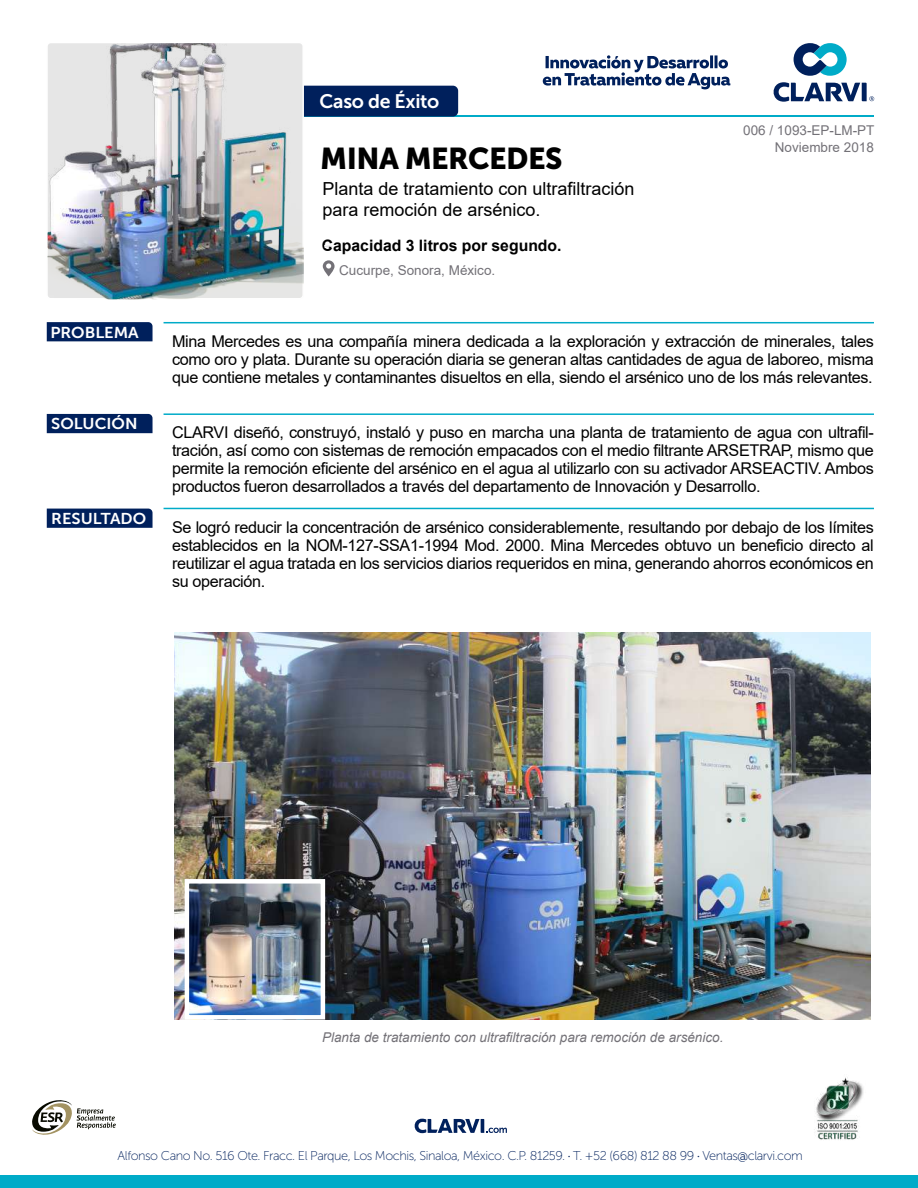
<style>
.page{position:relative;width:918px;height:1188px;background:#fff}
.page>*{position:absolute;margin:0;border:0;box-sizing:border-box;transform-origin:0 0}
.t1{font:30px "Museo Sans 900";letter-spacing:-.02em;color:#000}
.t2{font:19.5px "Museo Sans 700";letter-spacing:-.015em;color:#fff}
.t3{font:18px/21.6px "Arial";color:#000}
.t4{font:16.2px/18px "Arial";letter-spacing:-.02em;color:#000;text-align:justify}
.t5{font:700 15.75px "Arial";color:#000}
.t6{font:15.6px "Museo Sans 700";color:#fff;scale:1.05 1}
.t7{font:italic 13.5px "Arial";color:#737177}
.t8{font:13.5px "Arial";color:#737177}
.t9{font:12.75px "Museo Sans 100";letter-spacing:-.035em;color:#00205c}
.s1{font-family:"Raleway";font-weight:500}
</style>
<div class="page">
<hr style="left:192px;top:115px;width:682px;height:1px;background:#00abc8">
<svg style="left:794px;top:43px;width:53px;height:33px"></svg>
<svg style="left:773px;top:82px;width:101px;height:20px"></svg>
<svg style="left:325px;top:245px;width:7px;height:2px"></svg>
<svg style="left:323px;top:260px;width:12px;height:16px"></svg>
<div style="left:304px;top:86px;width:154px;height:31px;background:#00205c"></div>
<div style="left:47px;top:322px;width:106px;height:19px;background:#00205c"></div>
<div style="left:47px;top:414px;width:106px;height:19px;background:#00205c"></div>
<div style="left:47px;top:509px;width:106px;height:19px;background:#00205c"></div>
<hr style="left:164px;top:413px;width:710px;height:2px;background:#00abc8">
<hr style="left:164px;top:322px;width:710px;height:1px;background:#00abc8">
<hr style="left:164px;top:508px;width:710px;height:1px;background:#00abc8">
<svg style="left:414px;top:1119px;width:93px;height:14px"></svg>
<img style="left:814px;top:1077px;width:50px;height:63px">
<div style="left:0;top:1175px;width:918px;height:13px;background:#00abc8"></div>
<img style="left:174px;top:633px;width:697px;height:386px">
<img style="left:48px;top:43px;width:256px;height:256px">
<img style="left:190px;top:884px;width:130px;height:131px">
<div style="left:185px;top:879px;width:140px;height:141px;border:4px solid #fff"></div>
<svg style="left:32px;top:1100px;width:84px;height:35px"></svg>
<svg style="left:543px;top:55px;width:187px;height:34px"></svg>
<p class="t6" style="left:50px;top:324px;width:86px">PROBLEMA</p>
<p class="t6" style="left:51px;top:415px;width:84px">SOLUCIÓN</p>
<p class="t6" style="left:51px;top:510px;width:92px">RESULTADO</p>
<p class="t2" style="left:320px;top:90px;width:121px">Caso de Éxito</p>
<h1 class="t1" style="left:320px;top:141px;width:244px">MINA MERCEDES</h1>
<p class="t3" style="left:322px;top:178px;width:314px">Planta de tratamiento con ultrafiltración para remoción de arsénico.</p>
<p class="t5" style="left:322px;top:234px;width:241px">Capacidad 3 litros por segundo.</p>
<p class="t8" style="left:339px;top:261px;width:158px">Cucurpe, Sonora, México.</p>
<p class="t8" style="left:743px;top:121px;width:133px">006 / 1093-EP-LM-PT</p>
<p class="t8" style="left:775px;top:138px;width:101px">Noviembre 2018</p>
<p class="t4" style="left:172px;top:332px;width:703px">Mina Mercedes es una compañía minera dedicada a la exploración y extracción de minerales, tales como oro y plata. Durante su operación diaria se generan altas cantidades de agua de laboreo, misma que contiene metales y contaminantes disueltos en ella, siendo el arsénico uno de los más relevantes.</p>
<p class="t4" style="left:172px;top:424px;width:703px">CLARVI diseñó, construyó, instaló y puso en marcha una planta de tratamiento de agua con ultrafil&shy;tración, así como con sistemas de remoción empacados con el medio filtrante ARSETRAP, mismo que permite la remoción eficiente del arsénico en el agua al utilizarlo con su activador ARSEACTIV. Ambos productos fueron desarrollados a través del departamento de Innovación y Desarrollo.</p>
<p class="t4" style="left:172px;top:518px;width:703px">Se logró reducir la concentración de arsénico considerablemente, resultando por debajo de los límites establecidos en la NOM-127-SSA1-1994 Mod. 2000. Mina Mercedes obtuvo un beneficio directo al reutilizar el agua tratada en los servicios diarios requeridos en mina, generando ahorros económicos en su operación.</p>
<p class="t7" style="left:322px;top:1029px;width:403px">Planta de tratamiento con ultrafiltración para remoción de arsénico.</p>
<p class="t9" style="left:118px;top:1149px;width:687px">Alfonso Cano No. 516 Ote. Fracc. El Parque, Los Mochis, Sinaloa, México. C.P. 81259. <sup>.</sup> T. +52 (668) 812 88 99 <sup>.</sup> Ventas<span class="s1">@</span>clarvi.com</p>
</div>
